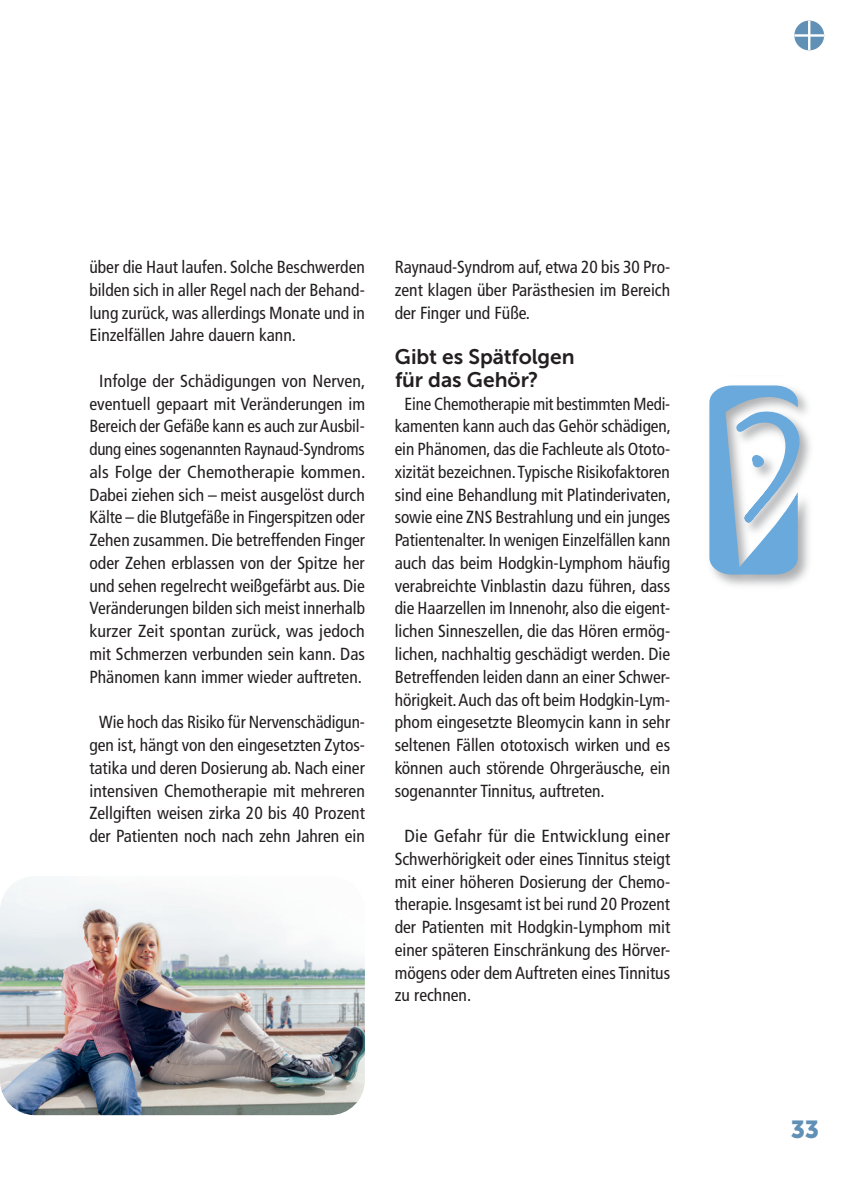
<style>
.page{position:relative;width:844px;height:1191px;background:#fff}
.page>*{position:absolute;margin:0;border:0;box-sizing:border-box;transform-origin:0 0}
.t1{font:24.5px "Museo Sans 900";color:#6090b5}
.t2{font:21px "Museo Sans 700";color:#231f20}
.Brot{font:condensed 17.5px/22.8px "Frutiger LT Pro";color:#231f20;text-align:justify}
.Brot-2{font:condensed 17.5px/22.8px "Frutiger LT Pro";color:#231f20;text-align:justify;scale:.96 1}
.Brot-3{font:condensed 17.5px/22.8px "Frutiger LT Pro";color:#231f20;text-align:justify;scale:1.05 1}
</style>
<div class="page">
<div style="left:794px;top:21px;width:29px;height:29px;background:#6090b5;border-radius:50%"></div>
<hr style="left:794px;top:34px;width:29px;height:3px;background:#fff">
<hr style="left:807px;top:21px;width:3px;height:29px;background:#fff">
<img style="left:0;top:882px;width:365px;height:233px">
<img style="left:715px;top:393px;width:95px;height:193px">
<svg style="left:709px;top:385px;width:91px;height:190px"></svg>
<p class="Brot" style="left:89px;top:256px;width:277px">über die Haut laufen. Solche Beschwerden bilden sich in aller Regel nach der Behand&shy;lung zurück, was allerdings Monate und in Einzelfällen Jahre dauern kann.</p>
<p class="Brot" style="left:89px;top:369px;width:277px;text-align:center">Infolge der Schädigungen von Nerven, eventuell gepaart mit Veränderungen im Bereich der Gefäße kann es auch zur Ausbil&shy;dung eines sogenannten Raynaud-Syndroms als Folge der Chemotherapie kommen.<br>Dabei ziehen sich – meist ausgelöst durch Kälte – die Blutgefäße in Fingerspitzen oder Zehen zusammen. Die betreffenden Finger oder Zehen erblassen von der Spitze her und sehen regelrecht weißgefärbt aus. Die Veränderungen bilden sich meist innerhalb kurzer Zeit spontan zurück, was jedoch mit Schmerzen verbunden sein kann. Das Phänomen kann immer wieder auftreten.</p>
<p class="Brot" style="left:89px;top:711px;width:277px;text-align:center">Wie hoch das Risiko für Nervenschädigun&shy;gen ist, hängt von den eingesetzten Zytos&shy;tatika und deren Dosierung ab. Nach einer intensiven Chemotherapie mit mehreren Zellgiften weisen zirka 20 bis 40 Prozent der Patienten noch nach zehn Jahren ein</p>
<p class="Brot" style="left:394px;top:256px;width:277px">Raynaud-Syndrom auf, etwa 20 bis 30 Pro&shy;zent klagen über Parästhesien im Bereich der Finger und Füße.</p>
<p class="t2" style="left:395px;top:345px;width:181px">Gibt es Spätfolgen</p>
<p class="t2" style="left:395px;top:368px;width:145px">für das Gehör?</p>
<p class="Brot-2" style="left:394px;top:392px;width:289px;text-indent:10px">Eine Chemotherapie mit bestimmten Medi&shy;kamenten kann auch das Gehör schädigen, ein Phänomen, das die Fachleute als Ototo&shy;xizität bezeichnen. Typische Risikofaktoren sind eine Behandlung mit Platinderivaten, sowie eine ZNS Bestrahlung und ein junges Patientenalter. In wenigen Einzelfällen kann auch das beim Hodgkin-Lymphom häufig verabreichte Vinblastin dazu führen, dass die Haarzellen im Innenohr, also die eigent&shy;lichen Sinneszellen, die das Hören ermög&shy;lichen, nachhaltig geschädigt werden. Die Betreffenden leiden dann an einer Schwer&shy;hörigkeit. Auch das oft beim Hodgkin-Lym&shy;phom eingesetzte Bleomycin kann in sehr seltenen Fällen ototoxisch wirken und es können auch störende Ohrgeräusche, ein sogenannter Tinnitus, auftreten.</p>
<p class="Brot-3" style="left:394px;top:824px;width:264px;text-indent:10px">Die Gefahr für die Entwicklung einer Schwerhörigkeit oder eines Tinnitus steigt mit einer höheren Dosierung der Chemo&shy;therapie. Insgesamt ist bei rund 20 Prozent der Patienten mit Hodgkin-Lymphom mit einer späteren Einschränkung des Hörver&shy;mögens oder dem Auftreten eines Tinnitus zu rechnen.</p>
<h1 class="t1" style="left:790px;top:1115px;width:30px">33</h1>
</div>
